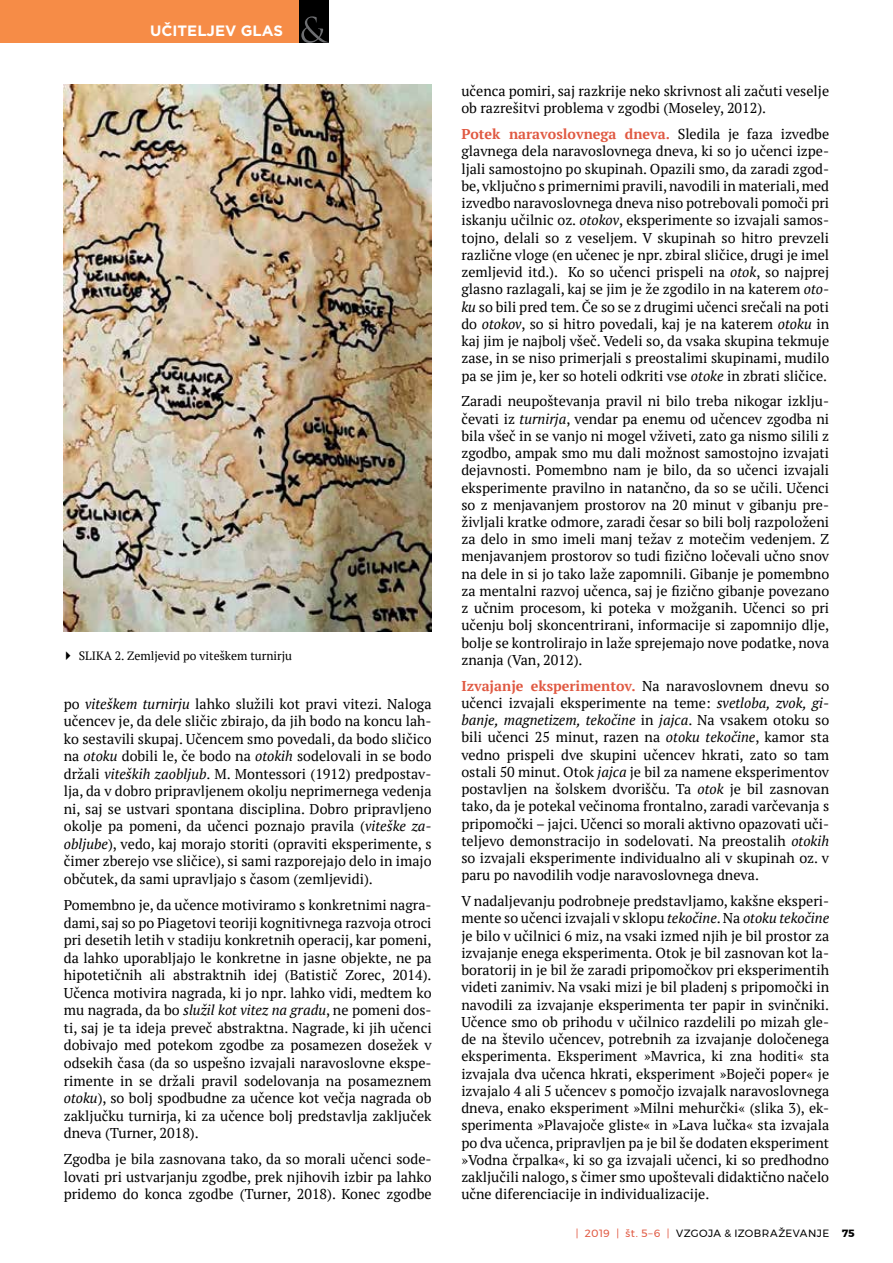
<style>
.page{position:relative;width:893px;height:1263px;background:#fff}
.page>*{position:absolute;margin:0;border:0;box-sizing:border-box;transform-origin:0 0}
.t1{font:700 15px "Gotham";color:#fff}
.t2{font:14.25px/17.2px "PT Serif";color:#000;text-align:justify}
.t3{font:12px "PT Serif";color:#000}
.t4{font:10.5px "Montserrat";letter-spacing:.04em;color:#000}
.t5{font:700 10.5px "Montserrat";color:#000}
.s1{font-style:italic}
.s2{font-weight:700;color:#e05942}
.s3{color:#e05942}
</style>
<div class="page">
<div style="left:0;top:0;width:299px;height:43px;background:#f68c47"></div>
<div style="left:299px;top:0;width:29px;height:43px;background:#000"></div>
<svg style="left:301px;top:16px;width:27px;height:27px"></svg>
<img style="left:64px;top:85px;width:368px;height:547px">
<p class="t1" style="left:150px;top:21px;width:135px">UČITELJEV GLAS</p>
<p class="t3" style="left:79px;top:648px;width:215px">SLIKA 2. Zemljevid po viteškem turnirju</p>
<p class="t2" style="left:64px;top:695px;width:369px">po <span class="s1">viteškem turnirju</span> lahko služili kot pravi vitezi. Naloga učencev je, da dele sličic zbirajo, da jih bodo na koncu lah&shy;ko sestavili skupaj. Učencem smo povedali, da bodo sličico na <span class="s1">otoku</span> dobili le, če bodo na <span class="s1">otokih</span> sodelovali in se bodo držali <span class="s1">viteških zaobljub</span>. M. Montessori (1912) predpostav&shy;lja, da v dobro pripravljenem okolju neprimernega vedenja ni, saj se ustvari spontana disciplina. Dobro pripravljeno okolje pa pomeni, da učenci poznajo pravila (<span class="s1">viteške za&shy;obljube</span>), vedo, kaj morajo storiti (opraviti eksperimente, s čimer zberejo vse sličice), si sami razporejajo delo in imajo občutek, da sami upravljajo s časom (zemljevidi).</p>
<p class="t2" style="left:64px;top:896px;width:369px">Pomembno je, da učence motiviramo s konkretnimi nagra&shy;dami, saj so po Piagetovi teoriji kognitivnega razvoja otroci pri desetih letih v stadiju konkretnih operacij, kar pomeni, da lahko uporabljajo le konkretne in jasne objekte, ne pa hipotetičnih ali abstraktnih idej (Batistič Zorec, 2014).<br>Učenca motivira nagrada, ki jo npr. lahko vidi, medtem ko mu nagrada, da bo <span class="s1">služil kot vitez na gradu</span>, ne pomeni dos&shy;ti, saj je ta ideja preveč abstraktna. Nagrade, ki jih učenci dobivajo med potekom zgodbe za posamezen dosežek v odsekih časa (da so uspešno izvajali naravoslovne ekspe&shy;rimente in se držali pravil sodelovanja na posameznem <span class="s1">otoku</span>), so bolj spodbudne za učence kot večja nagrada ob zaključku turnirja, ki za učence bolj predstavlja zaključek dneva (Turner, 2018).</p>
<p class="t2" style="left:64px;top:1150px;width:369px">Zgodba je bila zasnovana tako, da so morali učenci sode&shy;lovati pri ustvarjanju zgodbe, prek njihovih izbir pa lahko pridemo do konca zgodbe (Turner, 2018). Konec zgodbe</p>
<p class="t2" style="left:461px;top:82px;width:369px">učenca pomiri, saj razkrije neko skrivnost ali začuti veselje ob razrešitvi problema v zgodbi (Moseley, 2012).</p>
<p class="t2" style="left:461px;top:125px;width:369px"><span class="s2">Potek naravoslovnega dneva.</span> Sledila je faza izvedbe glavnega dela naravoslovnega dneva, ki so jo učenci izpe&shy;ljali samostojno po skupinah. Opazili smo, da zaradi zgod&shy;be, vključno s primernimi pravili, navodili in materiali, med izvedbo naravoslovnega dneva niso potrebovali pomoči pri iskanju učilnic oz. <span class="s1">otokov</span>, eksperimente so izvajali samos&shy;tojno, delali so z veseljem. V skupinah so hitro prevzeli različne vloge (en učenec je npr. zbiral sličice, drugi je imel zemljevid itd.). Ko so učenci prispeli na <span class="s1">otok</span>, so najprej glasno razlagali, kaj se jim je že zgodilo in na katerem <span class="s1">oto&shy;ku</span> so bili pred tem. Če so se z drugimi učenci srečali na poti do <span class="s1">otokov</span>, so si hitro povedali, kaj je na katerem <span class="s1">otoku</span> in kaj jim je najbolj všeč. Vedeli so, da vsaka skupina tekmuje zase, in se niso primerjali s preostalimi skupinami, mudilo pa se jim je, ker so hoteli odkriti vse <span class="s1">otoke</span> in zbrati sličice.</p>
<p class="t2" style="left:461px;top:392px;width:369px">Zaradi neupoštevanja pravil ni bilo treba nikogar izklju&shy;čevati iz <span class="s1">turnirja</span>, vendar pa enemu od učencev zgodba ni bila všeč in se vanjo ni mogel vživeti, zato ga nismo silili z zgodbo, ampak smo mu dali možnost samostojno izvajati dejavnosti. Pomembno nam je bilo, da so učenci izvajali eksperimente pravilno in natančno, da so se učili. Učenci so z menjavanjem prostorov na 20 minut v gibanju pre&shy;življali kratke odmore, zaradi česar so bili bolj razpoloženi za delo in smo imeli manj težav z motečim vedenjem. Z menjavanjem prostorov so tudi fizično ločevali učno snov na dele in si jo tako laže zapomnili. Gibanje je pomembno za mentalni razvoj učenca, saj je fizično gibanje povezano z učnim procesom, ki poteka v možganih. Učenci so pri učenju bolj skoncentrirani, informacije si zapomnijo dlje, bolje se kontrolirajo in laže sprejemajo nove podatke, nova znanja (Van, 2012).</p>
<p class="t2" style="left:461px;top:677px;width:369px"><span class="s2">Izvajanje eksperimentov.</span> Na naravoslovnem dnevu so učenci izvajali eksperimente na teme: <span class="s1">svetloba, zvok, gi&shy;banje, magnetizem, tekočine</span> in <span class="s1">jajca</span>. Na vsakem otoku so bili učenci 25 minut, razen na <span class="s1">otoku tekočine</span>, kamor sta vedno prispeli dve skupini učencev hkrati, zato so tam ostali 50 minut. Otok <span class="s1">jajca</span> je bil za namene eksperimentov postavljen na šolskem dvorišču. Ta <span class="s1">otok</span> je bil zasnovan tako, da je potekal večinoma frontalno, zaradi varčevanja s pripomočki – jajci. Učenci so morali aktivno opazovati uči&shy;teljevo demonstracijo in sodelovati. Na preostalih <span class="s1">otokih </span>so izvajali eksperimente individualno ali v skupinah oz. v paru po navodilih vodje naravoslovnega dneva.</p>
<p class="t2" style="left:461px;top:892px;width:369px">V nadaljevanju podrobneje predstavljamo, kakšne eksperi&shy;mente so učenci izvajali v sklopu <span class="s1">tekočine</span>. Na <span class="s1">otoku tekočine </span>je bilo v učilnici 6 miz, na vsaki izmed njih je bil prostor za izvajanje enega eksperimenta. Otok je bil zasnovan kot la&shy;boratorij in je bil že zaradi pripomočkov pri eksperimentih videti zanimiv. Na vsaki mizi je bil pladenj s pripomočki in navodili za izvajanje eksperimenta ter papir in svinčniki.<br>Učence smo ob prihodu v učilnico razdelili po mizah gle&shy;de na število učencev, potrebnih za izvajanje določenega eksperimenta. Eksperiment »Mavrica, ki zna hoditi« sta izvajala dva učenca hkrati, eksperiment »Boječi poper« je izvajalo 4 ali 5 učencev s pomočjo izvajalk naravoslovnega dneva, enako eksperiment »Milni mehurčki« (slika 3), ek&shy;sperimenta »Plavajoče gliste« in »Lava lučka« sta izvajala po dva učenca, pripravljen pa je bil še dodaten eksperiment »Vodna črpalka«, ki so ga izvajali učenci, ki so predhodno zaključili nalogo, s čimer smo upoštevali didaktično načelo učne diferenciacije in individualizacije.</p>
<p class="t4" style="left:576px;top:1225px;width:253px"><span class="s3">| 2019 | ŠT. 5–6 |</span> VZGOJA &amp; IZOBRAŽEVANJE</p>
<p class="t5" style="left:842px;top:1225px;width:14px">75</p>
</div>
